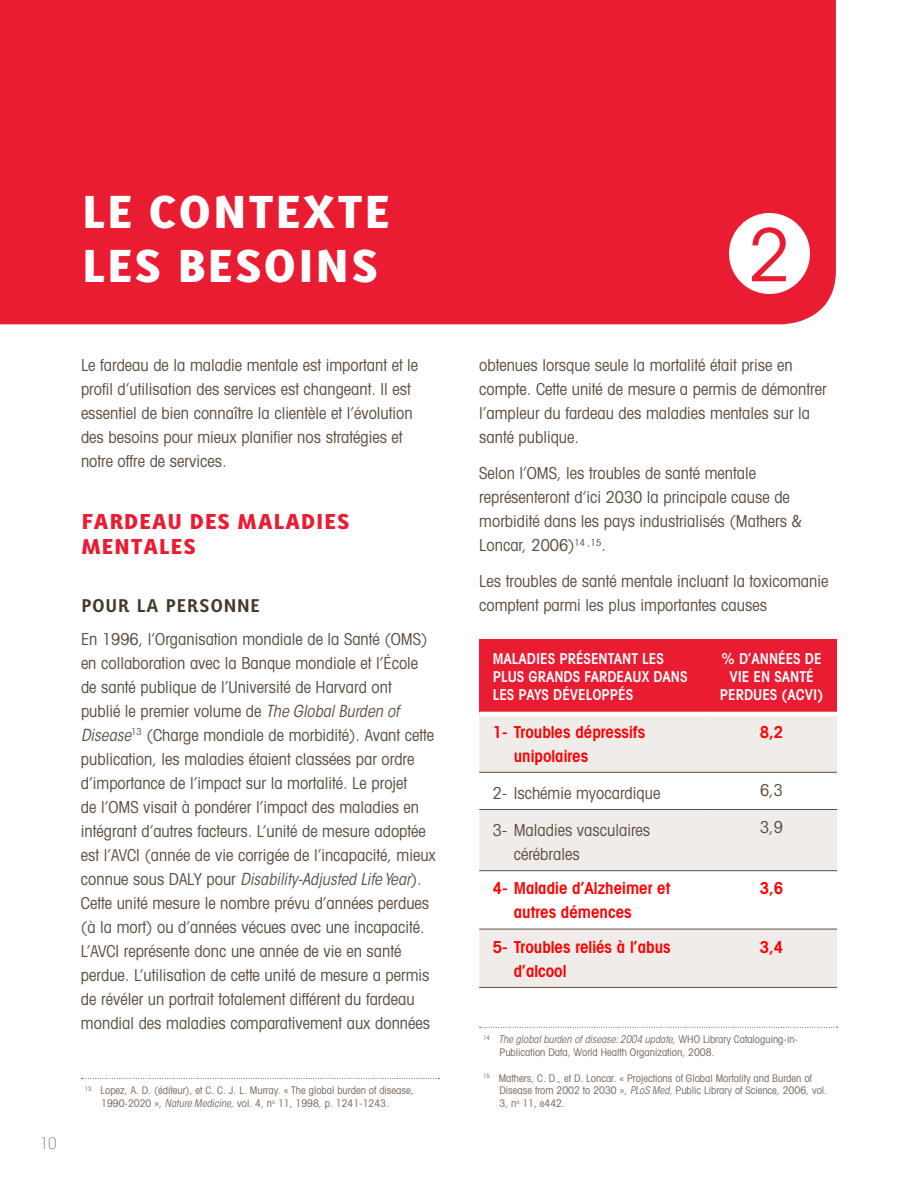
<style>
.page{position:relative;width:918px;height:1188px;background:#fff}
.page>*{position:absolute;margin:0;border:0;box-sizing:border-box;transform-origin:0 0}
.t1{font:71.7px "ITC Avant Garde MM 302 750";color:#ea1c31}
.t2{font:45px/54px "Karbid Extra Bold Caps";color:#fff}
.t3{font:21px "Karbid Extra Bold Caps";color:#ea1c31}
.t4{font:18px "Karbid Bold Caps";color:#45382b}
.t5{font:condensed 16.5px/24px "Avant Garde";color:#5e4d3e}
.t6{font:600 condensed 16.5px/24px "Avant Garde";color:#f00}
.t7{font:16.5px "ITC Avant Garde MM Oblique 325 450";color:#5e4d3e}
.t8{font:15.75px "ITC Avant Garde MM 82 450";color:#45382b}
.t9{font:600 condensed 15px/18px "Avant Garde";color:#fff}
.t10{font:condensed 10.5px/12.6px "Avant Garde";color:#766557}
.t11{font:10.5px "ITC Avant Garde MM Oblique 325 450";color:#766557}
.s1{font-family:"ITC Avant Garde MM Oblique 325 450";font-stretch:normal}
.s2{font-family:"Avant Garde";font-stretch:condensed}
</style>
<div class="page">
<div style="left:0;top:0;width:836px;height:324px;background:#ea1c31"></div>
<div style="left:729px;top:213px;width:81px;height:81px;background:#fff;border-radius:50%"></div>
<svg style="left:81px;top:1078px;width:358px;height:1px"></svg>
<svg style="left:480px;top:1027px;width:358px;height:1px"></svg>
<div style="left:479px;top:639px;width:227px;height:75px;background:#ea1c31"></div>
<div style="left:706px;top:639px;width:131px;height:75px;background:#ea1c31"></div>
<div style="left:479px;top:716px;width:358px;height:271px;background:#efecea"></div>
<svg style="left:479px;top:773px;width:358px;height:156px"></svg>
<hr style="left:479px;top:772px;width:227px;height:1px;background:#5e4d3e">
<hr style="left:706px;top:772px;width:131px;height:1px;background:#5e4d3e">
<hr style="left:479px;top:809px;width:227px;height:1px;background:#5e4d3e">
<hr style="left:706px;top:809px;width:131px;height:1px;background:#5e4d3e">
<hr style="left:479px;top:870px;width:227px;height:1px;background:#5e4d3e">
<hr style="left:706px;top:870px;width:131px;height:1px;background:#5e4d3e">
<hr style="left:479px;top:929px;width:227px;height:1px;background:#5e4d3e">
<hr style="left:706px;top:929px;width:131px;height:1px;background:#5e4d3e">
<hr style="left:479px;top:987px;width:227px;height:1px;background:#5e4d3e">
<hr style="left:706px;top:987px;width:131px;height:1px;background:#5e4d3e">
<hr style="left:479px;top:712px;width:227px;height:4px;background:#fff">
<hr style="left:706px;top:712px;width:131px;height:4px;background:#fff">
<h2 class="t2" style="left:81px;top:183px;width:311px">LE CONTEXTE<br>LES BESOINS</h2>
<p class="t8" style="left:40px;top:1134px;width:17px">10</p>
<p class="t5" style="left:81px;top:353px;width:339px">Le fardeau de la maladie mentale est important et le profil d’utilisation des services est changeant. Il est essentiel de bien connaître la clientèle et l’évolution des besoins pour mieux planifier nos stratégies et notre offre de services.</p>
<p class="t3" style="left:81px;top:508px;width:28px">FARDEAU</p>
<p class="t3" style="left:189px;top:508px;width:14px">DES</p>
<p class="t3" style="left:237px;top:508px;width:15px">MALADIES</p>
<p class="t3" style="left:81px;top:533px;width:16px">MENTALES</p>
<p class="t4" style="left:81px;top:594px;width:181px">POUR LA PERSONNE</p>
<p class="t5" style="left:81px;top:627px;width:356px">En 1996, l’Organisation mondiale de la Santé (OMS) en collaboration avec la Banque mondiale et l’École de santé publique de l’Université de Harvard ont<br>publié le premier volume de <span class="s1">The Global Burden of Disease</span><sup>13</sup> (Charge mondiale de morbidité). Avant cette publication, les maladies étaient classées par ordre d’importance de l’impact sur la mortalité. Le projet<br>de l’OMS visait à pondérer l’impact des maladies en intégrant d’autres facteurs. L’unité de mesure adoptée est l’AVCI (année de vie corrigée de l’incapacité, mieux</p>
<p class="t7" style="left:81px;top:868px;width:342px"><span class="s2">connue sous DALY pour</span> Disability-Adjusted Life Year<span class="s2">).</span></p>
<p class="t5" style="left:81px;top:891px;width:351px">Cette unité mesure le nombre prévu d’années perdues (à la mort) ou d’années vécues avec une incapacité.<br>L’AVCI représente donc une année de vie en santé perdue. L’utilisation de cette unité de mesure a permis de révéler un portrait totalement différent du fardeau mondial des maladies comparativement aux données</p>
<p class="t10" style="left:101px;top:1084px;width:314px;text-indent:-16px"><sup>13</sup> Lopez, A. D. (éditeur), et C. C. J. L. Murray. « The global burden of disease,<br>1990-2020 », <span class="s1">Nature Medicine</span>, vol. 4, n<sup>o</sup> 11, 1998, p. 1241-1243.</p>
<h1 class="t1" style="left:748px;top:214px;width:43px">2</h1>
<p class="t5" style="left:479px;top:353px;width:349px">obtenues lorsque seule la mortalité était prise en compte. Cette unité de mesure a permis de démontrer l’ampleur du fardeau des maladies mentales sur la santé publique.</p>
<p class="t5" style="left:479px;top:461px;width:324px">Selon l’OMS, les troubles de santé mentale représenteront d’ici 2030 la principale cause de morbidité dans les pays industrialisés (Mathers &amp; Loncar, 2006)<sup>14</sup> <sup>,15</sup>.</p>
<p class="t5" style="left:479px;top:569px;width:351px">Les troubles de santé mentale incluant la toxicomanie comptent parmi les plus importantes causes</p>
<p class="t9" style="left:493px;top:650px;width:196px">MALADIES PRÉSENTANT LES<br>PLUS GRANDS FARDEAUX DANS<br>LES PAYS DÉVELOPPÉS</p>
<p class="t9" style="left:720px;top:650px;width:105px;text-align:center">% D’ANNÉES DE<br>VIE EN SANTÉ<br>PERDUES (ACVI)</p>
<p class="t6" style="left:514px;top:719px;width:133px;text-indent:-21px">1- TROUBLES DÉPRESSIFS<br>UNIPOLAIRES</p>
<p class="t6" style="left:760px;top:719px;width:25px">8,2</p>
<p class="t5" style="left:493px;top:780px;width:169px">2- Ischémie myocardique</p>
<p class="t5" style="left:760px;top:778px;width:24px">6,3</p>
<p class="t5" style="left:514px;top:818px;width:138px;text-indent:-21px">3- Maladies vasculaires cérébrales</p>
<p class="t5" style="left:760px;top:815px;width:24px">3,9</p>
<p class="t6" style="left:514px;top:876px;width:158px;text-indent:-21px">4- MALADIE D’ALZHEIMER ET<br>AUTRES DÉMENCES</p>
<p class="t6" style="left:760px;top:876px;width:25px">3,6</p>
<p class="t6" style="left:514px;top:934px;width:158px;text-indent:-21px">5- TROUBLES RELIÉS À L’ABUS<br>D’ALCOOL</p>
<p class="t6" style="left:760px;top:934px;width:25px">3,4</p>
<p class="t11" style="left:483px;top:1032px;width:317px"><sup>14</sup> The global burden of disease: 2004 update<span class="s2">, WHO Library Cataloguing-in-</span></p>
<p class="t10" style="left:499px;top:1045px;width:217px">Publication Data, World Health Organization, 2008.</p>
<p class="t10" style="left:499px;top:1071px;width:329px;text-indent:-16px"><sup>15</sup> Mathers, C. D., et D. Loncar. « Projections of Global Mortality and Burden of<br>Disease from 2002 to 2030 », <span class="s1">PLoS Med</span>, Public Library of Science, 2006, vol.<br>3, n<sup>o</sup> 11, e442.</p>
</div>
